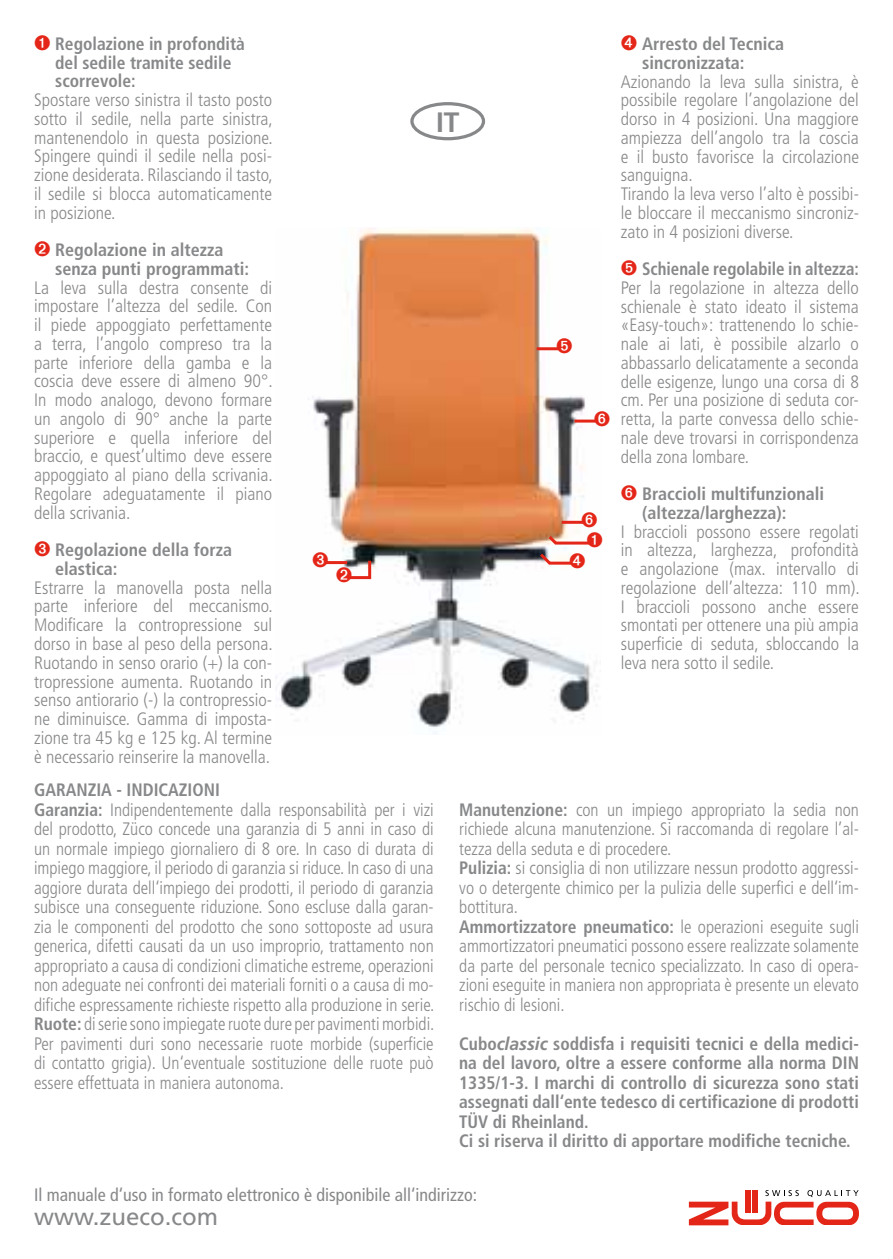
<style>
.page{position:relative;width:893px;height:1259px;background:#fff}
.page>*{position:absolute;margin:0;border:0;box-sizing:border-box;transform-origin:0 0}
.t1{font:700 27.9px "Frutiger LT Std";color:#87888a}
.t2{font:24px "Frutiger LT Std";color:#87888a}
.t3{font:300 condensed 18px/18.9px "Frutiger LT Std";color:#87888a;text-align:justify}
.t4{font:700 condensed 18px/18.9px "Frutiger LT Std";color:#87888a}
.t5{font:condensed 18px "Frutiger LT Std";color:#87888a}
.s1{color:#e42618}
.s2{font-weight:700}
.s3{font-style:italic;font-stretch:normal}
</style>
<div class="page">
<img style="left:276px;top:228px;width:322px;height:506px">
<hr style="left:325px;top:561px;width:22px;height:3px;background:#e42618">
<hr style="left:537px;top:347px;width:21px;height:3px;background:#e42618">
<svg style="left:689px;top:1190px;width:170px;height:35px"></svg>
<hr style="left:574px;top:419px;width:22px;height:3px;background:#e42618">
<div style="left:410px;top:102px;width:75px;height:38px;border:3px solid #87888a;border-radius:50%"></div>
<svg style="left:313px;top:552px;width:15px;height:16px"></svg>
<svg style="left:337px;top:558px;width:36px;height:24px"></svg>
<svg style="left:557px;top:338px;width:15px;height:15px"></svg>
<svg style="left:595px;top:410px;width:3px;height:16px"></svg>
<svg style="left:537px;top:512px;width:61px;height:56px"></svg>
<p class="t4" style="left:55px;top:34px;width:191px;text-indent:-21px"><span class="s1">➊</span> Regolazione in profondità del sedile tramite sedile scorrevole:</p>
<p class="t3" style="left:34px;top:91px;width:240px">Spostare verso sinistra il tasto posto sotto il sedile, nella parte sinistra, mantenendolo in questa posizione.<br>Spingere quindi il sedile nella posi&shy;zione desiderata. Rilasciando il tasto, il sedile si blocca automaticamente in posizione.</p>
<p class="t4" style="left:55px;top:240px;width:195px;text-indent:-21px"><span class="s1">➋</span> Regolazione in altezza senza punti programmati:</p>
<p class="t3" style="left:34px;top:278px;width:240px">La leva sulla destra consente di impostare l’altezza del sedile. Con il piede appoggiato perfettamente a terra, l’angolo compreso tra la parte inferiore della gamba e la coscia deve essere di almeno 90°.<br>In modo analogo, devono formare un angolo di 90° anche la parte superiore e quella inferiore del braccio, e quest’ultimo deve essere appoggiato al piano della scrivania.<br>Regolare adeguatamente il piano della scrivania.</p>
<p class="t4" style="left:55px;top:540px;width:178px;text-indent:-21px"><span class="s1">➌</span> Regolazione della forza elastica:</p>
<p class="t3" style="left:34px;top:578px;width:240px">Estrarre la manovella posta nella parte inferiore del meccanismo.<br>Modificare la contropressione sul dorso in base al peso della persona.<br>Ruotando in senso orario (+) la con&shy;tropressione aumenta. Ruotando in senso antiorario (-) la contropressio&shy;ne diminuisce. Gamma di imposta&shy;zione tra 45 kg e 125 kg. Al termine è necessario reinserire la manovella.</p>
<h1 class="t1" style="left:436px;top:106px;width:25px">IT</h1>
<p class="t4" style="left:642px;top:34px;width:144px;text-indent:-21px"><span class="s1">➍</span> Arresto del Tecnica sincronizzata:</p>
<p class="t3" style="left:621px;top:72px;width:240px;text-align:left">Azionando la leva sulla sinistra, è possibile regolare l’angolazione del dorso in 4 posizioni. Una maggiore ampiezza dell’angolo tra la coscia e il busto favorisce la circolazione sanguigna.<br>Tirando la leva verso l’alto è possibi&shy;le bloccare il meccanismo sincroniz&shy;zato in 4 posizioni diverse.</p>
<p class="t3" style="left:621px;top:260px;width:240px"><span class="s1">➎</span> <span class="s2">Schienale regolabile in altezza:<br></span>Per la regolazione in altezza dello schienale è stato ideato il sistema «Easy-touch»: trattenendo lo schie&shy;nale ai lati, è possibile alzarlo o abbassarlo delicatamente a seconda delle esigenze, lungo una corsa di 8 cm. Per una posizione di seduta cor&shy;retta, la parte convessa dello schie&shy;nale deve trovarsi in corrispondenza della zona lombare.</p>
<p class="t4" style="left:642px;top:484px;width:183px;text-indent:-21px"><span class="s1">➏</span> Braccioli multifunzionali (altezza/larghezza):</p>
<p class="t3" style="left:621px;top:522px;width:240px">I braccioli possono essere regolati in altezza, larghezza, profondità e angolazione (max. intervallo di regolazione dell’altezza: 110 mm).<br>I braccioli possono anche essere smontati per ottenere una più ampia superficie di seduta, sbloccando la leva nera sotto il sedile.</p>
<p class="t3" style="left:34px;top:780px;width:402px;text-align:left"><span class="s2">Garanzia - Indicazioni<br>Garanzia:</span> Indipendentemente dalla responsabilità per i vizi del prodotto, Züco concede una garanzia di 5 anni in caso di un normale impiego giornaliero di 8 ore. In caso di durata di impiego maggiore, il periodo di garanzia si riduce. In caso di una aggiore durata dell‘impiego dei prodotti, il periodo di garanzia subisce una conseguente riduzione. Sono escluse dalla garan&shy;zia le componenti del prodotto che sono sottoposte ad usura generica, difetti causati da un uso improprio, trattamento non appropriato a causa di condizioni climatiche estreme, operazioni non adeguate nei confronti dei materiali forniti o a causa di mo&shy;difiche espressamente richieste rispetto alla produzione in serie.<br><span class="s2">Ruote:</span> di serie sono impiegate ruote dure per pavimenti morbidi.<br>Per pavimenti duri sono necessarie ruote morbide (superficie di contatto grigia). Un‘eventuale sostituzione delle ruote può essere effettuata in maniera autonoma.</p>
<p class="t3" style="left:459px;top:800px;width:401px;text-align:left"><span class="s2">Manutenzione:</span> con un impiego appropriato la sedia non richiede alcuna manutenzione. Si raccomanda di regolare l’al&shy;tezza della seduta e di procedere.<br><span class="s2">Pulizia:</span> si consiglia di non utilizzare nessun prodotto aggressi&shy;vo o detergente chimico per la pulizia delle superfici e dell‘im&shy;bottitura.<br><span class="s2">Ammortizzatore pneumatico:</span> le operazioni eseguite sugli ammortizzatori pneumatici possono essere realizzate solamente da parte del personale tecnico specializzato. In caso di opera&shy;zioni eseguite in maniera non appropriata è presente un elevato rischio di lesioni.</p>
<p class="t4" style="left:459px;top:1033px;width:401px">Cubo<span class="s3">classic</span> soddisfa i requisiti tecnici e della medici&shy;na del lavoro, oltre a essere conforme alla norma DIN 1335/1-3. I marchi di controllo di sicurezza sono stati assegnati dall‘ente tedesco di certificazione di prodotti TÜV di Rheinland.<br>Ci si riserva il diritto di apportare modifiche tecniche.</p>
<p class="t5" style="left:34px;top:1184px;width:445px">Il manuale d‘uso in formato elettronico è disponibile all‘indirizzo:</p>
<h2 class="t2" style="left:34px;top:1202px;width:185px">www.zueco.com</h2>
</div>
